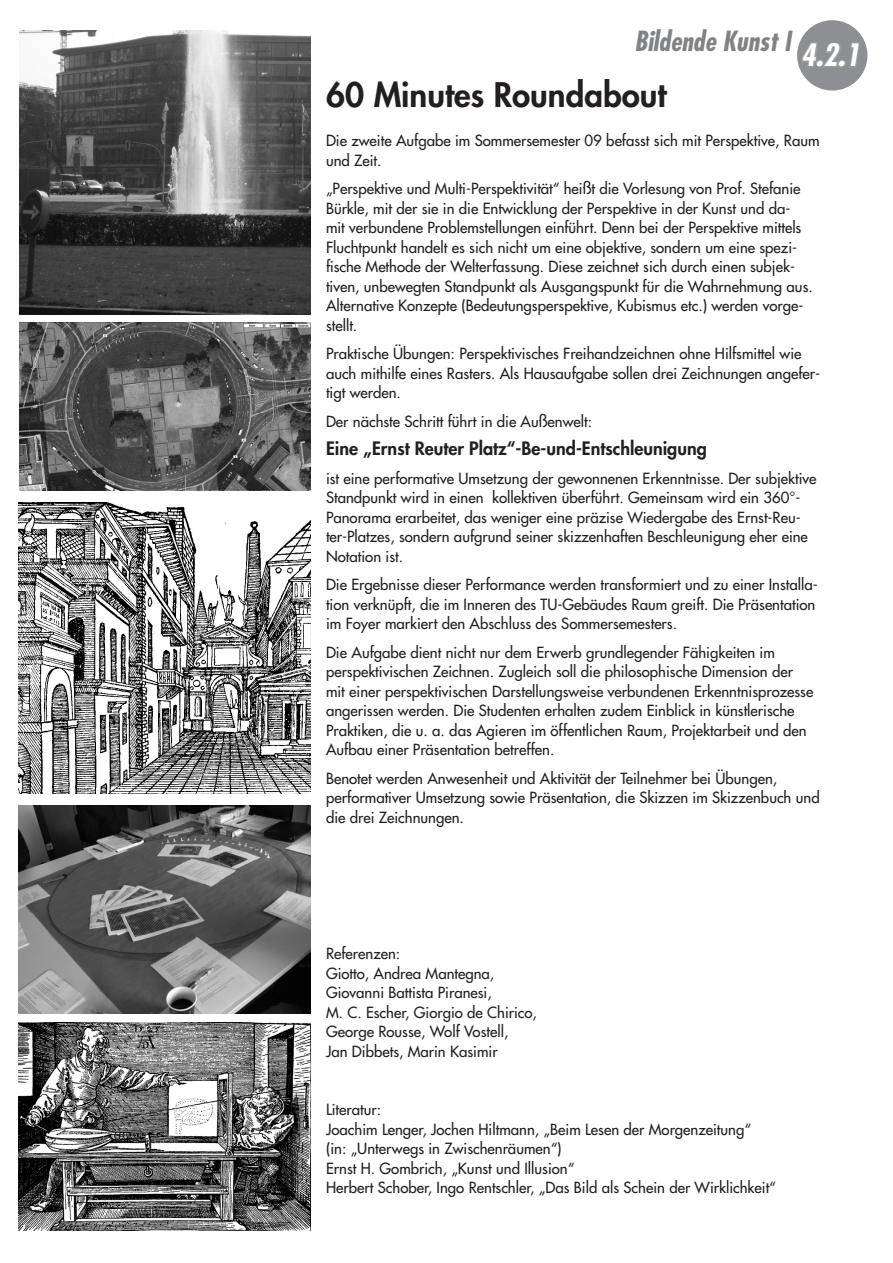
<style>
.page{position:relative;width:893px;height:1263px;background:#fff}
.page>*{position:absolute;margin:0;border:0;box-sizing:border-box;transform-origin:0 0}
.t1{font:800 33px "Futura";color:#231f20}
.t2{font:italic 700 condensed 30px "Futura";color:#fff}
.t3{font:italic 700 condensed 27px "Futura";color:#808285}
.t4{font:800 18px "Futura";color:#231f20}
.t5{font:15px/19.5px "Futura";color:#231f20}
</style>
<div class="page">
<img style="left:19px;top:1022px;width:291px;height:208px">
<img style="left:19px;top:503px;width:291px;height:291px">
<div style="left:797px;top:20px;width:70px;height:71px;background:#8d8f92;border-radius:50%"></div>
<svg style="left:797px;top:20px;width:65px;height:61px"></svg>
<img style="left:19px;top:805px;width:291px;height:208px">
<img style="left:19px;top:323px;width:291px;height:168px">
<img style="left:19px;top:31px;width:291px;height:283px">
<p class="t3" style="left:634px;top:23px;width:158px">Bildende Kunst I</p>
<p class="t2" style="left:801px;top:36px;width:60px">4.2.1</p>
<p class="t1" style="left:326px;top:73px;width:342px">60 Minutes Roundabout</p>
<p class="t5" style="left:326px;top:131px;width:495px">Die zweite Aufgabe im Sommersemester 09 befasst sich mit Perspektive, Raum und Zeit.</p>
<p class="t5" style="left:326px;top:179px;width:488px">„Perspektive und Multi-Perspektivität“ heißt die Vorlesung von Prof. Stefanie Bürkle, mit der sie in die Entwicklung der Perspektive in der Kunst und da&shy;mit verbundene Problemstellungen einführt. Denn bei der Perspektive mittels Fluchtpunkt handelt es sich nicht um eine objektive, sondern um eine spezi&shy;fische Methode der Welterfassung. Diese zeichnet sich durch einen subjek&shy;tiven, unbewegten Standpunkt als Ausgangspunkt für die Wahrnehmung aus.<br>Alternative Konzepte (Bedeutungsperspektive, Kubismus etc.) werden vorge&shy;stellt.</p>
<p class="t5" style="left:326px;top:344px;width:496px">Praktische Übungen: Perspektivisches Freihandzeichnen ohne Hilfsmittel wie auch mithilfe eines Rasters. Als Hausaufgabe sollen drei Zeichnungen angefer&shy;tigt werden.</p>
<p class="t5" style="left:326px;top:411px;width:268px">Der nächste Schritt führt in die Außenwelt:</p>
<p class="t4" style="left:326px;top:436px;width:382px">Eine „Ernst Reuter Platz“-Be-und-Entschleunigung</p>
<p class="t5" style="left:326px;top:468px;width:492px">ist eine performative Umsetzung der gewonnenen Erkenntnisse. Der subjektive Standpunkt wird in einen kollektiven überführt. Gemeinsam wird ein 360°- Panorama erarbeitet, das weniger eine präzise Wiedergabe des Ernst-Reu&shy;ter-Platzes, sondern aufgrund seiner skizzenhaften Beschleunigung eher eine Notation ist.</p>
<p class="t5" style="left:326px;top:575px;width:493px">Die Ergebnisse dieser Performance werden transformiert und zu einer Installa&shy;tion verknüpft, die im Inneren des TU-Gebäudes Raum greift. Die Präsentation im Foyer markiert den Abschluss des Sommersemesters.</p>
<p class="t5" style="left:326px;top:642px;width:489px">Die Aufgabe dient nicht nur dem Erwerb grundlegender Fähigkeiten im perspektivischen Zeichnen. Zugleich soll die philosophische Dimension der mit einer perspektivischen Darstellungsweise verbundenen Erkenntnisprozesse angerissen werden. Die Studenten erhalten zudem Einblick in künstlerische Praktiken, die u. a. das Agieren im öffentlichen Raum, Projektarbeit und den Aufbau einer Präsentation betreffen.</p>
<p class="t5" style="left:326px;top:768px;width:495px">Benotet werden Anwesenheit und Aktivität der Teilnehmer bei Übungen, performativer Umsetzung sowie Präsentation, die Skizzen im Skizzenbuch und die drei Zeichnungen.</p>
<p class="t5" style="left:326px;top:944px;width:76px">Referenzen:</p>
<p class="t5" style="left:326px;top:963px;width:170px">Giotto, Andrea Mantegna,</p>
<p class="t5" style="left:326px;top:983px;width:167px">Giovanni Battista Piranesi,</p>
<p class="t5" style="left:326px;top:1002px;width:212px">M. C. Escher, Giorgio de Chirico,</p>
<p class="t5" style="left:326px;top:1022px;width:184px">George Rousse, Wolf Vostell,</p>
<p class="t5" style="left:326px;top:1041px;width:173px">Jan Dibbets, Marin Kasimir</p>
<p class="t5" style="left:326px;top:1100px;width:56px">Literatur:</p>
<p class="t5" style="left:326px;top:1119px;width:426px">Joachim Lenger, Jochen Hiltmann, „Beim Lesen der Morgenzeitung“</p>
<p class="t5" style="left:326px;top:1139px;width:237px">(in: „Unterwegs in Zwischenräumen“)</p>
<p class="t5" style="left:326px;top:1158px;width:250px">Ernst H. Gombrich, „Kunst und Illusion“</p>
<p class="t5" style="left:326px;top:1178px;width:451px">Herbert Schober, Ingo Rentschler, „Das Bild als Schein der Wirklichkeit“</p>
</div>
